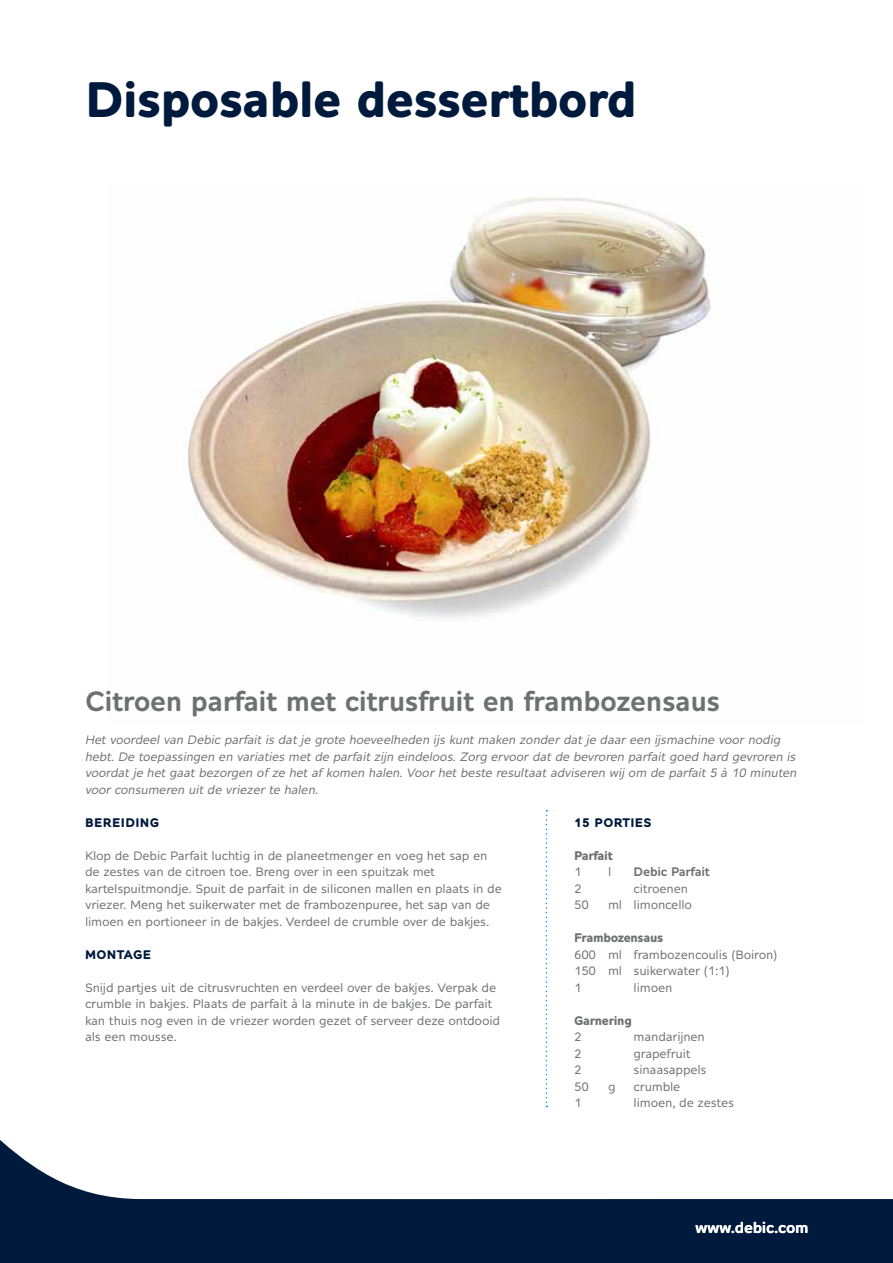
<style>
.page{position:relative;width:893px;height:1263px;background:#fff}
.page>*{position:absolute;margin:0;border:0;box-sizing:border-box;transform-origin:0 0}
.t1{font:700 48px "Alleyn";letter-spacing:-.02em;color:#001a3e}
.t2{font:600 27px "Alleyn";letter-spacing:-.02em;color:#6f7070}
.t3{font:600 15px "Alleyn";letter-spacing:-.02em;color:#fff}
.t4{font:12px/16.5px "Alleyn";letter-spacing:-.02em;color:#6f7070}
.t5{font:italic 12px/16.5px "Alleyn";letter-spacing:-.02em;color:#6f7070}
.t6{font:700 12px "Alleyn";letter-spacing:-.03em;color:#6f7070}
.t7{font:700 12px "Alleyn";letter-spacing:.03em;color:#001a3e}
.t8{font:600 12px "Alleyn";letter-spacing:-.02em;color:#6f7070}
</style>
<div class="page">
<svg style="left:0;top:1140px;width:893px;height:123px;fill:#001a3e"></svg>
<img style="left:186px;top:197px;width:525px;height:421px">
<svg style="left:546px;top:810px;width:1px;height:297px"></svg>
<h1 class="t1" style="left:85px;top:70px;width:553px">Disposable dessertbord</h1>
<h2 class="t2" style="left:85px;top:685px;width:637px">Citroen parfait met citrusfruit en frambozensaus</h2>
<p class="t5" style="left:85px;top:731px;width:713px">Het voordeel van Debic parfait is dat je grote hoeveelheden ijs kunt maken zonder dat je daar een ijsmachine voor nodig hebt. De toepassingen en variaties met de parfait zijn eindeloos. Zorg ervoor dat de bevroren parfait goed hard gevroren is voordat je het gaat bezorgen of ze het af komen halen. Voor het beste resultaat adviseren wij om de parfait 5 à 10 minuten voor consumeren uit de vriezer te halen.</p>
<p class="t7" style="left:85px;top:815px;width:76px">BEREIDING</p>
<p class="t4" style="left:85px;top:847px;width:418px">Klop de Debic Parfait luchtig in de planeetmenger en voeg het sap en de zestes van de citroen toe. Breng over in een spuitzak met kartelspuitmondje. Spuit de parfait in de siliconen mallen en plaats in de vriezer. Meng het suikerwater met de frambozenpuree, het sap van de limoen en portioneer in de bakjes. Verdeel de crumble over de bakjes.</p>
<p class="t7" style="left:85px;top:947px;width:68px">MONTAGE</p>
<p class="t4" style="left:85px;top:979px;width:417px">Snijd partjes uit de citrusvruchten en verdeel over de bakjes. Verpak de crumble in bakjes. Plaats de parfait à la minute in de bakjes. De parfait kan thuis nog even in de vriezer worden gezet of serveer deze ontdooid als een mousse.</p>
<p class="t7" style="left:574px;top:815px;width:79px">15 PORTIES</p>
<p class="t6" style="left:574px;top:848px;width:40px">Parfait</p>
<p class="t4" style="left:574px;top:863px;width:9px">1</p>
<p class="t4" style="left:608px;top:863px;width:5px">l</p>
<p class="t8" style="left:634px;top:864px;width:78px">Debic Parfait</p>
<p class="t4" style="left:574px;top:880px;width:9px">2</p>
<p class="t4" style="left:634px;top:880px;width:56px">citroenen</p>
<p class="t4" style="left:574px;top:896px;width:16px">50</p>
<p class="t4" style="left:608px;top:896px;width:86px">ml limoncello</p>
<p class="t6" style="left:574px;top:930px;width:91px">Frambozensaus</p>
<p class="t4" style="left:574px;top:946px;width:205px">600 ml frambozencoulis (Boiron)<br>150 ml suikerwater (1:1)<br>1</p>
<p class="t4" style="left:634px;top:979px;width:40px">limoen</p>
<p class="t6" style="left:574px;top:1013px;width:59px">Garnering</p>
<p class="t4" style="left:574px;top:1028px;width:9px">2</p>
<p class="t4" style="left:634px;top:1028px;width:73px">mandarijnen</p>
<p class="t4" style="left:574px;top:1045px;width:9px">2</p>
<p class="t4" style="left:634px;top:1045px;width:59px">grapefruit</p>
<p class="t4" style="left:574px;top:1061px;width:9px">2</p>
<p class="t4" style="left:634px;top:1061px;width:74px">sinaasappels</p>
<p class="t4" style="left:574px;top:1078px;width:16px">50</p>
<p class="t4" style="left:608px;top:1078px;width:9px">g</p>
<p class="t4" style="left:634px;top:1078px;width:48px">crumble</p>
<p class="t4" style="left:574px;top:1094px;width:9px">1</p>
<p class="t4" style="left:634px;top:1094px;width:102px">limoen, de zestes</p>
<p class="t3" style="left:695px;top:1219px;width:115px">www.debic.com</p>
</div>
